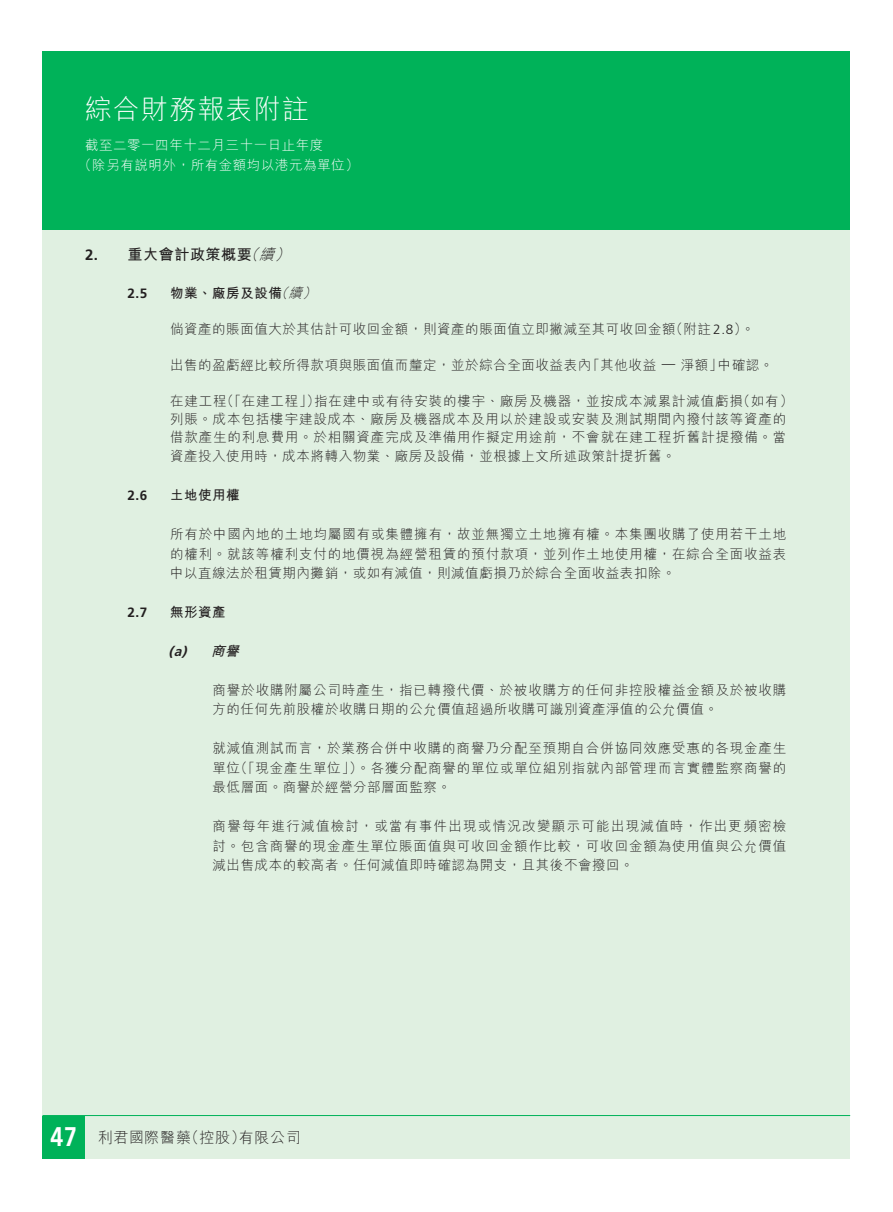
<style>
.page{position:relative;width:893px;height:1212px;background:#fff}
.page>*{position:absolute;margin:0;border:0;box-sizing:border-box;transform-origin:0 0}
.t1{font:27px "M Hei HK Light E Ten B5 H";letter-spacing:.04em;color:#fff}
.t2{font:15px "M Hei HK Light E Ten B5 H";letter-spacing:.04em;color:#231f20}
.t3{font:15px "M Hei HK Bold E Ten B5 H";letter-spacing:.04em;color:#231f20}
.t4{font:13.5px/19.5px "M Hei HK Light E Ten B5 H";letter-spacing:.04em;color:#231f20;text-align:justify}
.t5{font:13.5px/18px "M Hei HK Light E Ten B5 H";letter-spacing:.065em;color:#231f20}
.t6{font:13.5px/19.5px "M Hei HK Light E Ten B5 H";letter-spacing:.04em;color:#fff}
.t7{font:13.5px "M Hei HK Bold E Ten B5 H";letter-spacing:.04em;color:#231f20}
.t8{font:700 13.5px "Frutiger LT Std";color:#231f20}
.t9{font:italic 700 13.5px "Frutiger LT Std";color:#231f20}
.s1{font-family:"Frutiger LT Std";font-weight:700}
.s2{font-family:"M Hei HK Light E Ten B5 H";font-style:italic}
.s3{font-family:"Frutiger LT Std";font-weight:300}
.s4{font-family:"M Hei HK Bold E Ten B5 H";font-weight:400}
.s5{font-family:"Frutiger LT Std";font-weight:700;font-size:27px;color:#fff}
</style>
<div class="page">
<div style="left:43px;top:230px;width:807px;height:928px;background:#e0f0e1"></div>
<div style="left:43px;top:51px;width:807px;height:179px;background:#00b259"></div>
<div style="left:43px;top:1116px;width:42px;height:42px;background:#00b259"></div>
<hr style="left:43px;top:1115px;width:807px;height:1px;background:#00b259">
<h1 class="t1" style="left:85px;top:98px;width:225px">綜合財務報表附註</h1>
<p class="t6" style="left:78px;top:137px;width:282px;text-indent:7px">截至二零一四年十二月三十一日止年度<br>（除另有說明外，所有金額均以港元為單位）</p>
<p class="t3" style="left:85px;top:249px;width:210px"><span class="s1">2.</span> 重大會計政策概要<span class="s2">（續）</span></p>
<p class="t8" style="left:128px;top:285px;width:21px">2.5</p>
<p class="t7" style="left:170px;top:287px;width:151px">物業、廠房及設備<span class="s2">（續）</span></p>
<p class="t4" style="left:170px;top:321px;width:586px">倘資產的賬面值大於其估計可收回金額，則資產的賬面值立即撇減至其可收回金額（附註 <span class="s3">2.8</span>）。</p>
<p class="t4" style="left:170px;top:357px;width:605px">出售的盈虧經比較所得款項與賬面值而釐定，並於綜合全面收益表內「其他收益 <span class="s3">—</span> 淨額」中確認。</p>
<p class="t5" style="left:170px;top:393px;width:625px">在建工程（「在建工程」）指在建中或有待安裝的樓宇、廠房及機器，並按成本減累計減值虧損（如有）列賬。成本包括樓宇建設成本、廠房及機器成本及用以於建設或安裝及測試期間內撥付該等資產的借款產生的利息費用。於相關資產完成及準備用作擬定用途前，不會就在建工程折舊計提撥備。當</p>
<p class="t4" style="left:170px;top:448px;width:507px">資產投入使用時，成本將轉入物業、廠房及設備，並根據上文所述政策計提折舊。</p>
<p class="t8" style="left:128px;top:487px;width:21px">2.6</p>
<p class="t7" style="left:170px;top:490px;width:71px">土地使用權</p>
<p class="t4" style="left:170px;top:526px;width:618px">所有於中國內地的土地均屬國有或集體擁有，故並無獨立土地擁有權。本集團收購了使用若干土地的權利。就該等權利支付的地價視為經營租賃的預付款項，並列作土地使用權，在綜合全面收益表中以直線法於租賃期內攤銷，或如有減值，則減值虧損乃於綜合全面收益表扣除。</p>
<p class="t8" style="left:128px;top:604px;width:21px">2.7</p>
<p class="t7" style="left:170px;top:607px;width:57px">無形資產</p>
<p class="t9" style="left:169px;top:643px;width:72px">(a) <span class="s4">商譽</span></p>
<p class="t5" style="left:213px;top:682px;width:575px;line-height:19.5px">商譽於收購附屬公司時產生，指已轉撥代價、於被收購方的任何非控股權益金額及於被收購方的任何先前股權於收購日期的公允價值超過所收購可識別資產淨值的公允價值。</p>
<p class="t4" style="left:213px;top:740px;width:575px">就減值測試而言，於業務合併中收購的商譽乃分配至預期自合併協同效應受惠的各現金產生單位（「現金產生單位」）。各獲分配商譽的單位或單位組別指就內部管理而言實體監察商譽的最低層面。商譽於經營分部層面監察。</p>
<p class="t4" style="left:213px;top:818px;width:575px">商譽每年進行減值檢討，或當有事件出現或情況改變顯示可能出現減值時，作出更頻密檢討。包含商譽的現金產生單位賬面值與可收回金額作比較，可收回金額為使用值與公允價值減出售成本的較高者。任何減值即時確認為開支，且其後不會撥回。</p>
<p class="t2" style="left:51px;top:1132px;width:252px"><span class="s5">47</span> 利君國際醫藥（控股）有限公司</p>
</div>
